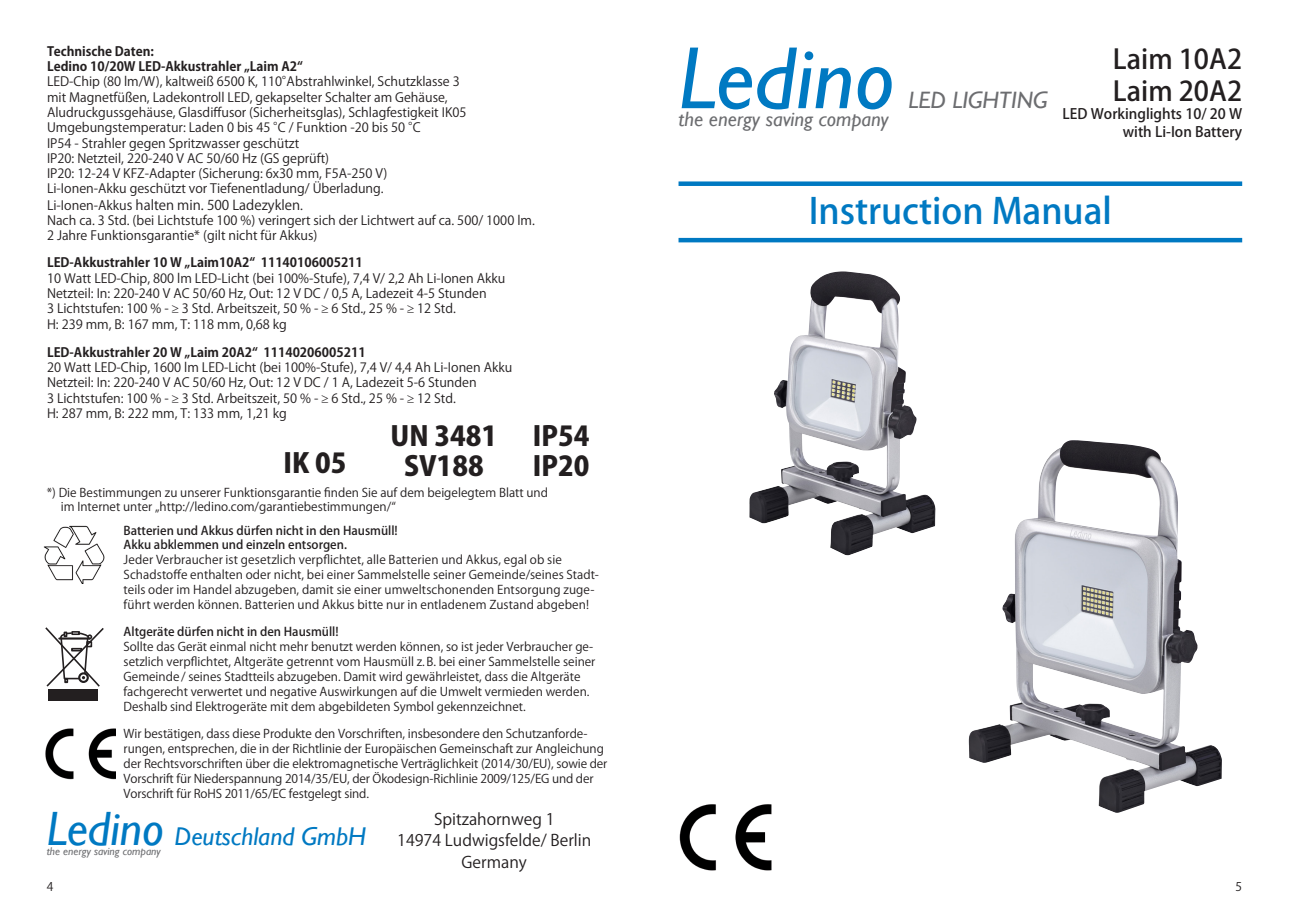
<style>
.page{position:relative;width:1289px;height:919px;background:#fff}
.page>*{position:absolute;margin:0;border:0;box-sizing:border-box;transform-origin:0 0}
.t1{font:italic 88.8px "Gill Sans";color:#0079c2}
.t2{font:500 35.4px "Koz Go Pro";color:#0079c2}
.t3{font:800 27px/30px "Koz Go Pro";color:#231f20;text-align:center}
.t4{font:500 27px/32.4px "Koz Go Pro";color:#231f20}
.t5{font:italic 25.65px "Gill Sans";color:#0079c2}
.t6{font:italic 23.7px "Gill Sans";color:#6c6d70}
.t7{font:italic 20.7px "Gill Sans";color:#6c6d70}
.t8{font:15.9px/21.9px "Koz Go Pro";color:#231f20;text-align:center}
.t9{font:500 14.25px/18px "Koz Go Pro";color:#231f20;text-align:right}
.t10{font:13.5px "Koz Go Pro";color:#231f20}
.t11{font:12.75px/15.3px "Koz Go Pro";color:#231f20}
.t12{font:700 12.75px/15.3px "Koz Go Pro";color:#231f20}
.t13{font:12px/15px "Koz Go Pro";color:#231f20}
.t14{font:500 12px/14.4px "Koz Go Pro";color:#231f20}
.t15{font:italic 11.25px "Gill Sans";color:#6c6d70}
.s1{font-size:12.75px}
.s2{font-size:48.15px}
</style>
<div class="page">
<img style="left:749px;top:276px;width:186px;height:279px">
<img style="left:968px;top:440px;width:253px;height:372px">
<div style="left:678px;top:181px;width:564px;height:5px;background:#0079c2"></div>
<hr style="left:678px;top:238px;width:564px;height:4px;background:#0079c2">
<img style="left:45px;top:728px;width:71px;height:52px">
<svg style="left:46px;top:627px;width:58px;height:59px"></svg>
<div style="left:48px;top:689px;width:50px;height:12px;background:#231f20"></div>
<img style="left:44px;top:525px;width:61px;height:59px">
<img style="left:679px;top:804px;width:92px;height:67px">
<p class="t12" style="left:47px;top:44px;width:257px">Technische Daten:<br>Ledino 10/20W LED-Akkustrahler „Laim A2“</p>
<p class="t11" style="left:47px;top:74px;width:421px">LED-Chip (80 lm/W), kaltweiß 6500 K, 110°Abstrahlwinkel, Schutzklasse 3 mit Magnetfüßen, Ladekontroll LED, gekapselter Schalter am Gehäuse, Aludruckgussgehäuse, Glasdiffusor (Sicherheitsglas), Schlagfestigkeit IK05<br>Umgebungstemperatur: Laden 0 bis 45 °C / Funktion -20 bis 50 °C<br>IP54 - Strahler gegen Spritzwasser geschützt<br>IP20: Netzteil, 220-240 V AC 50/60 Hz (GS geprüft)<br>IP20: 12-24 V KFZ-Adapter (Sicherung: 6x30 mm, F5A-250 V)<br>Li-Ionen-Akku geschützt vor Tiefenentladung/ Überladung.</p>
<p class="t10" style="left:47px;top:196px;width:257px"><span class="s1">Li-Ionen-Akku</span>s halten min. 500 Ladezyklen<span class="s1">.</span></p>
<p class="t11" style="left:47px;top:213px;width:489px">Nach ca. 3 Std. (bei Lichtstufe 100 %) veringert sich der Lichtwert auf ca. 500/ 1000 lm.<br>2 Jahre Funktionsgarantie* (gilt nicht für Akkus)</p>
<p class="t12" style="left:47px;top:256px;width:317px">LED-Akkustrahler 10 W „Laim10A2“ 11140106005211</p>
<p class="t11" style="left:47px;top:270px;width:460px">10 Watt LED-Chip, 800 lm LED-Licht (bei 100%-Stufe), 7,4 V/ 2,2 Ah Li-Ionen Akku Netzteil: In: 220-240 V AC 50/60 Hz, Out: 12 V DC / 0,5 A, Ladezeit 4-5 Stunden<br>3 Lichtstufen: 100 % - ≥ 3 Std. Arbeitszeit, 50 % - ≥ 6 Std., 25 % - ≥ 12 Std.<br>H: 239 mm, B: 167 mm, T: 118 mm, 0,68 kg</p>
<p class="t12" style="left:47px;top:345px;width:320px">LED-Akkustrahler 20 W „Laim 20A2“ 11140206005211</p>
<p class="t11" style="left:47px;top:360px;width:467px">20 Watt LED-Chip, 1600 lm LED-Licht (bei 100%-Stufe), 7,4 V/ 4,4 Ah Li-Ionen Akku Netzteil: In: 220-240 V AC 50/60 Hz, Out: 12 V DC / 1 A, Ladezeit 5-6 Stunden<br>3 Lichtstufen: 100 % - ≥ 3 Std. Arbeitszeit, 50 % - ≥ 6 Std., 25 % - ≥ 12 Std.<br>H: 287 mm, B: 222 mm, T: 133 mm, 1,21 kg</p>
<h3 class="t3" style="left:390px;top:422px;width:108px">UN 3481<br>SV188</h3>
<h3 class="t3" style="left:533px;top:422px;width:58px">IP54</h3>
<h3 class="t3" style="left:283px;top:450px;width:64px">IK 05</h3>
<h3 class="t3" style="left:533px;top:452px;width:58px">IP20</h3>
<p class="t13" style="left:61px;top:485px;width:488px;line-height:14.4px;text-indent:-14px">*) Die Bestimmungen zu unserer Funktionsgarantie finden Sie auf dem beigelegtem Blatt und im Internet unter „http://ledino.com/garantiebestimmungen/“</p>
<p class="t14" style="left:124px;top:523px;width:276px">Batterien und Akkus dürfen nicht in den Hausmüll!<br>Akku abklemmen und einzeln entsorgen.</p>
<p class="t13" style="left:124px;top:552px;width:477px">Jeder Verbraucher ist gesetzlich verpflichtet, alle Batterien und Akkus, egal ob sie Schadstoffe enthalten oder nicht, bei einer Sammelstelle seiner Gemeinde/seines Stadt&shy;teils oder im Handel abzugeben, damit sie einer umweltschonenden Entsorgung zuge&shy;führt werden können. Batterien und Akkus bitte nur in entladenem Zustand abgeben!</p>
<p class="t14" style="left:124px;top:624px;width:216px">Altgeräte dürfen nicht in den Hausmüll!</p>
<p class="t13" style="left:124px;top:639px;width:473px">Sollte das Gerät einmal nicht mehr benutzt werden können, so ist jeder Verbraucher ge&shy;setzlich verpflichtet, Altgeräte getrennt vom Hausmüll z.B. bei einer Sammelstelle seiner Gemeinde/ seines Stadtteils abzugeben. Damit wird gewährleistet, dass die Altgeräte fachgerecht verwertet und negative Auswirkungen auf die Umwelt vermieden werden.<br>Deshalb sind Elektrogeräte mit dem abgebildeten Symbol gekennzeichnet.</p>
<p class="t13" style="left:124px;top:726px;width:485px">Wir bestätigen, dass diese Produkte den Vorschriften, insbesondere den Schutzanforde&shy;rungen, entsprechen, die in der Richtlinie der Europäischen Gemeinschaft zur Angleichung der Rechtsvorschriften über die elektromagnetische Verträglichkeit (2014/30/EU), sowie der Vorschrift für Niederspannung 2014/35/EU, der Ökodesign-Richlinie 2009/125/EG und der Vorschrift für RoHS 2011/65/EC festgelegt sind.</p>
<h3 class="t5" style="left:47px;top:821px;width:321px"><span class="s2">Ledino</span> Deutschland GmbH</h3>
<p class="t15" style="left:47px;top:844px;width:115px">the energy saving company</p>
<h3 class="t8" style="left:397px;top:808px;width:195px">Spitzahornweg 1<br>14974 Ludwigsfelde/ Berlin<br>Germany</h3>
<h1 class="t1" style="left:678px;top:27px;width:217px">Ledino</h1>
<h3 class="t7" style="left:678px;top:107px;width:212px">the energy saving company</h3>
<h3 class="t6" style="left:908px;top:87px;width:140px">LED LIGHTING</h3>
<h3 class="t4" style="left:1112px;top:44px;width:131px">Laim 10A2<br>Laim 20A2</h3>
<p class="t9" style="left:1062px;top:105px;width:181px">LED Workinglights 10/ 20 W with Li-Ion Battery</p>
<h2 class="t2" style="left:808px;top:189px;width:305px">Instruction Manual</h2>
<p class="t13" style="left:47px;top:879px;width:8px">4</p>
<p class="t13" style="left:1235px;top:879px;width:8px">5</p>
</div>
